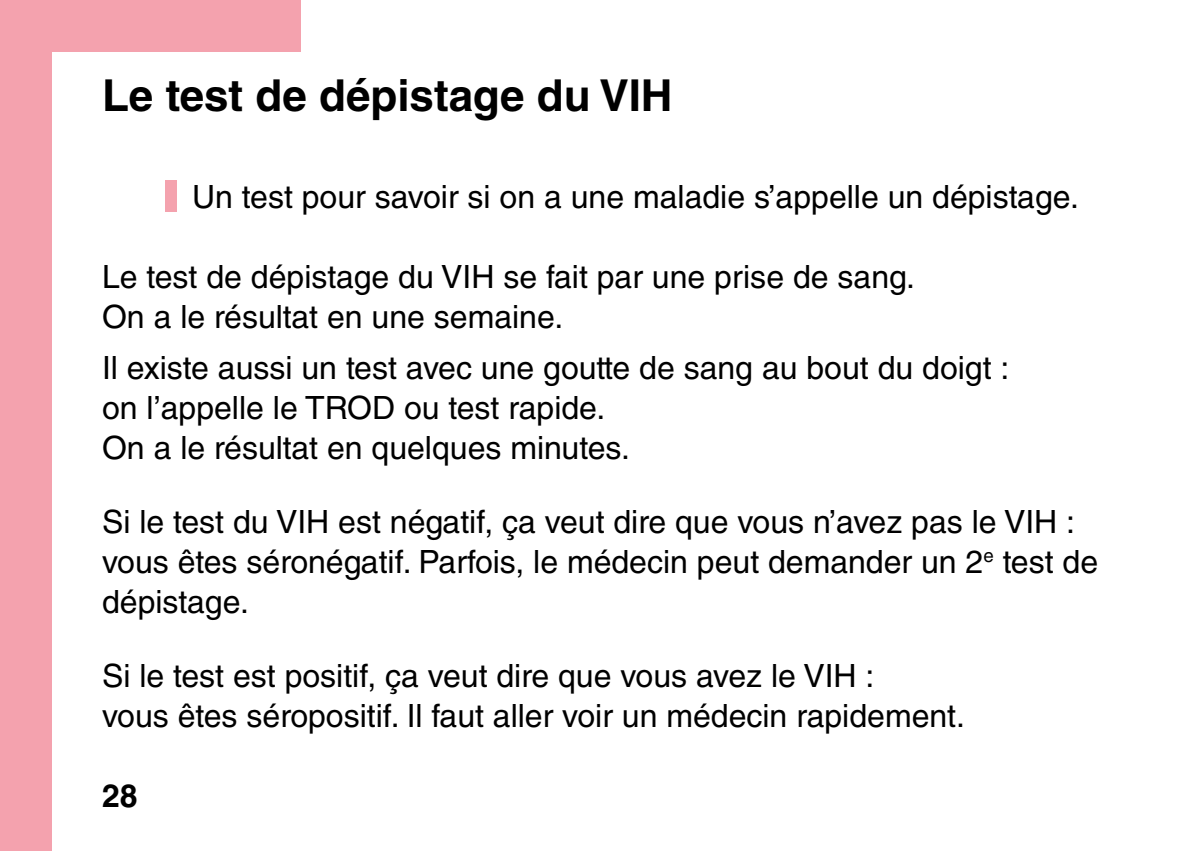
<style>
.page{position:relative;width:1191px;height:851px;background:#fff}
.page>*{position:absolute;margin:0;border:0;box-sizing:border-box;transform-origin:0 0}
.t1{font:700 44px "Helvetica LT Std";color:#000}
.t2{font:32px/40px "Helvetica LT Std";color:#000}
.t3{font:700 32px "Helvetica LT Std";color:#000}
.s1{font-family:"Helvetica Neue LT Std";font-weight:500;font-size:44px;color:#f4a2ae}
</style>
<div class="page">
<div style="left:0;top:0;width:51px;height:850px;background:#f4a2ae"></div>
<div style="left:0;top:0;width:300px;height:51px;background:#f4a2ae"></div>
<h1 class="t1" style="left:102px;top:69px;width:572px">Le test de dépistage du VIH</h1>
<p class="t2" style="left:159px;top:176px;width:921px"><span class="s1">I</span> Un test pour savoir si on a une maladie s’appelle un dépistage.</p>
<p class="t2" style="left:102px;top:256px;width:814px">Le test de dépistage du VIH se fait par une prise de sang.<br>On a le résultat en une semaine.</p>
<p class="t2" style="left:102px;top:347px;width:908px">Il existe aussi un test avec une goutte de sang au bout du doigt : on l’appelle le TROD ou test rapide.<br>On a le résultat en quelques minutes.</p>
<p class="t2" style="left:102px;top:501px;width:997px">Si le test du VIH est négatif, ça veut dire que vous n’avez pas le VIH : vous êtes séronégatif. Parfois, le médecin peut demander un 2<sup>e</sup> test de dépistage.</p>
<p class="t2" style="left:102px;top:655px;width:864px">Si le test est positif, ça veut dire que vous avez le VIH :<br>vous êtes séropositif. Il faut aller voir un médecin rapidement.</p>
<p class="t3" style="left:102px;top:776px;width:37px">28</p>
</div>
